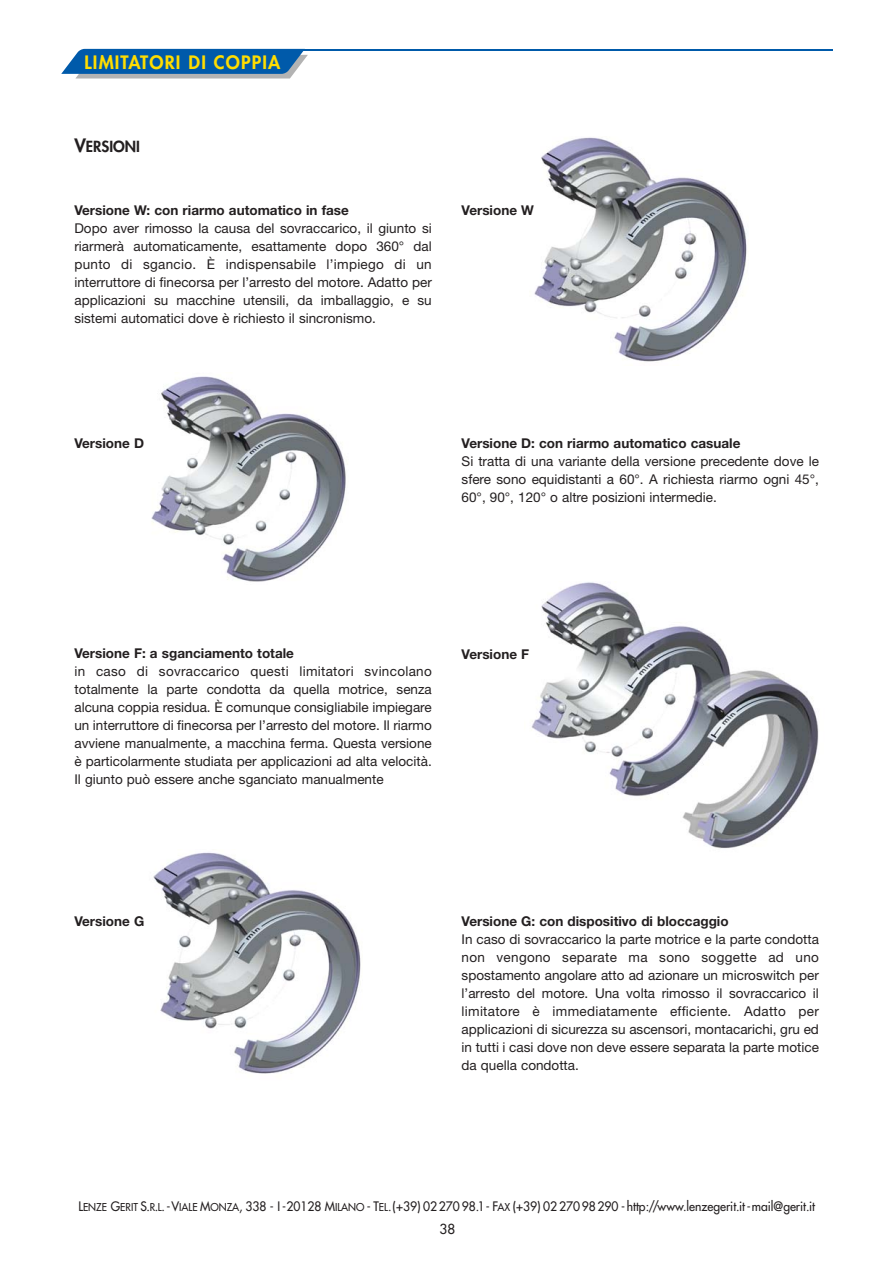
<style>
.page{position:relative;width:893px;height:1263px;background:#fff}
.page>*{position:absolute;margin:0;border:0;box-sizing:border-box;transform-origin:0 0}
.t1{font:800 18px "Futura";letter-spacing:.065em;color:#fd0}
.t2{font:800 15px "Futura";color:#231f20}
.t3{font:13.5px/18px "Helvetica Neue";color:#231f20;text-align:justify}
.t4{font:700 13.5px "Helvetica Neue";color:#231f20}
.t5{font:13.5px "Futura";color:#231f20}
.t6{font:12.75px "Futura";color:#231f20;scale:.95 1}
.s1{font-size:18px}
.s2{font-size:10.65px}
</style>
<div class="page">
<svg style="left:61px;top:49px;width:247px;height:30px;background:#3276b3"></svg>
<hr style="left:297px;top:49px;width:535px;height:2px;background:#005aaa">
<img style="left:534px;top:137px;width:213px;height:225px">
<img style="left:151px;top:376px;width:195px;height:206px">
<img style="left:153px;top:852px;width:208px;height:222px">
<img style="left:531px;top:582px;width:288px;height:267px">
<h1 class="t1" style="left:85px;top:54px;width:197px">LIMITATORI DI COPPIA</h1>
<p class="t2" style="left:74px;top:139px;width:67px"><span class="s1">V</span>ERSIONI</p>
<p class="t4" style="left:74px;top:205px;width:276px">Versione W: con riarmo automatico in fase</p>
<p class="t3" style="left:74px;top:220px;width:359px">Dopo aver rimosso la causa del sovraccarico, il giunto si riarmerà automaticamente, esattamente dopo 360° dal punto di sgancio. È indispensabile l’impiego di un interruttore di finecorsa per l’arresto del motore. Adatto per applicazioni su macchine utensili, da imballaggio, e su sistemi automatici dove è richiesto il sincronismo.</p>
<p class="t4" style="left:461px;top:205px;width:74px">Versione W</p>
<p class="t4" style="left:74px;top:438px;width:71px">Versione D</p>
<p class="t4" style="left:461px;top:439px;width:280px">Versione D: con riarmo automatico casuale</p>
<p class="t3" style="left:461px;top:454px;width:359px">Si tratta di una variante della versione precedente dove le sfere sono equidistanti a 60°. A richiesta riarmo ogni 45°, 60°, 90°, 120° o altre posizioni intermedie.</p>
<p class="t4" style="left:74px;top:649px;width:221px">Versione F: a sganciamento totale</p>
<p class="t3" style="left:74px;top:664px;width:359px">in caso di sovraccarico questi limitatori svincolano totalmente la parte condotta da quella motrice, senza alcuna coppia residua. È comunque consigliabile impiegare un interruttore di finecorsa per l’arresto del motore. Il riarmo avviene manualmente, a macchina ferma. Questa versione è particolarmente studiata per applicazioni ad alta velocità.<br>Il giunto può essere anche sganciato manualmente</p>
<p class="t4" style="left:461px;top:649px;width:69px">Versione F</p>
<p class="t4" style="left:74px;top:916px;width:71px">Versione G</p>
<p class="t4" style="left:461px;top:916px;width:268px">Versione G: con dispositivo di bloccaggio</p>
<p class="t3" style="left:461px;top:932px;width:359px">In caso di sovraccarico la parte motrice e la parte condotta non vengono separate ma sono soggette ad uno spostamento angolare atto ad azionare un microswitch per l’arresto del motore. Una volta rimosso il sovraccarico il limitatore è immediatamente efficiente. Adatto per applicazioni di sicurezza su ascensori, montacarichi, gru ed in tutti i casi dove non deve essere separata la parte motice da quella condotta.</p>
<p class="t6" style="left:78px;top:1200px;width:776px">L<span class="s2">ENZE</span> G<span class="s2">ERIT</span> S.<span class="s2">R</span>.<span class="s2">L</span>.- V<span class="s2">IALE</span> M<span class="s2">ONZA</span>, 338 - I -20128 M<span class="s2">ILANO</span> - T<span class="s2">EL</span>.(+39) 0227098.1- F<span class="s2">AX</span> (+39) 02270 98290 -http://www.lenzegerit.it - mail@gerit.it</p>
<p class="t5" style="left:439px;top:1222px;width:17px">38</p>
</div>
